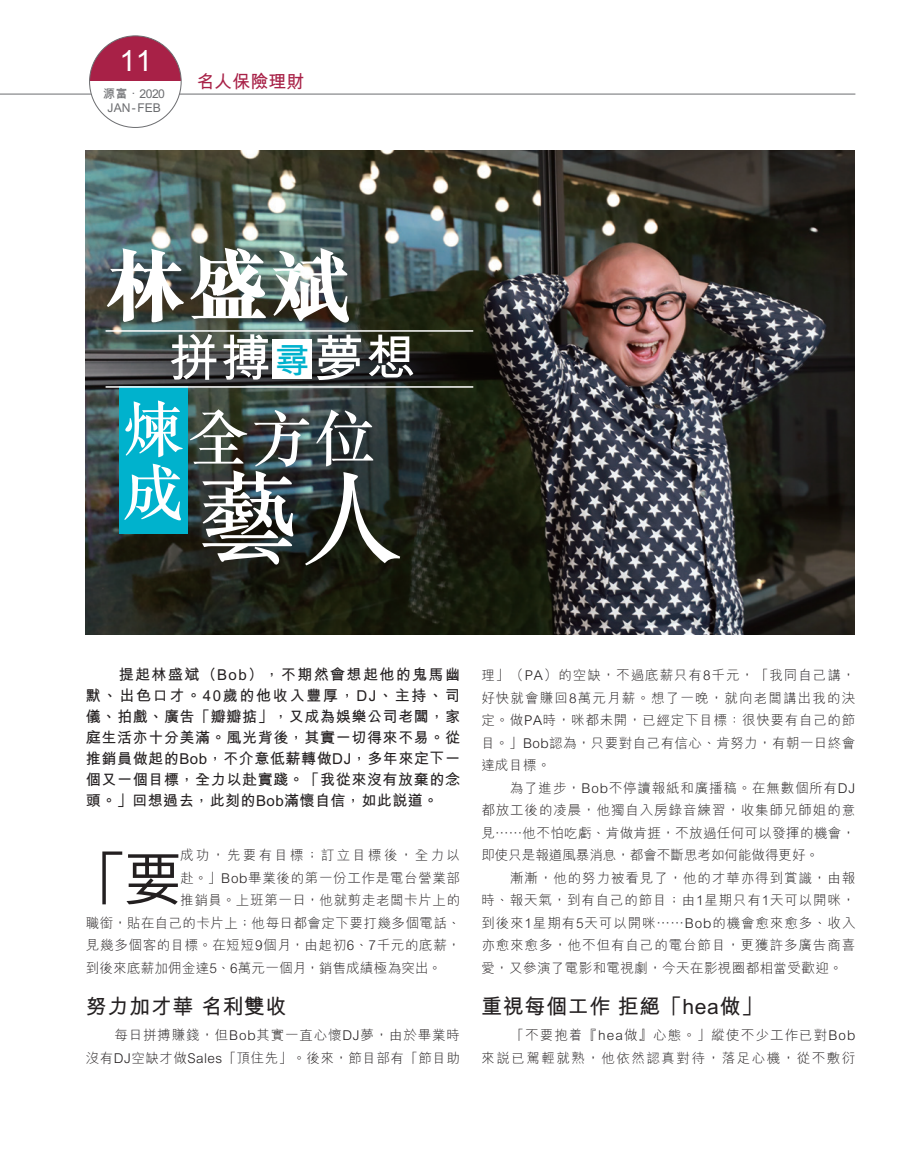
<style>
.page{position:relative;width:915px;height:1149px;background:#fff}
.page>*{position:absolute;margin:0;border:0;box-sizing:border-box;transform-origin:0 0}
.t1{font:101.1px "M Sung Medium HKSCS";color:#fff}
.t2{font:80.4px "M Sung Xbold HKSCS";color:#fff}
.t3{font:61.5px/63.3px "M Sung Medium HKSCS";color:#fff}
.t4{font:58.5px "M Hei Medium HKSCS";color:#231f20}
.t5{font:50.55px "M Hei Bold HKSCS";color:#fff}
.t6{font:29.1px "M Hei Bold HKSCS";color:#fff}
.t7{font:21px "M Hei Bold HKSCS";letter-spacing:.03em;color:#231f20}
.t8{font:18px "M Hei Bold HKSCS";color:#a82147}
.t9{font:15px/21px "M Hei Bold HKSCS";letter-spacing:.035em;color:#231f20;text-align:justify}
.t10{font:13.5px/22.5px "M Hei Light HKSCS";letter-spacing:.06em;color:#231f20;text-align:right}
.t11{font:13.5px "M Hei Light HKSCS";letter-spacing:.03em;color:#231f20}
.t12{font:13.5px/22.5px "M Hei Light HKSCS";letter-spacing:.11em;color:#231f20;text-align:right}
.t13{font:13.5px "M Hei Light HKSCS";letter-spacing:.035em;color:#231f20}
.t14{font:13.5px "M Hei Light HKSCS";letter-spacing:.015em;color:#231f20}
.t15{font:13.5px "M Hei Light HKSCS";letter-spacing:.025em;color:#231f20}
.t16{font:13.5px "M Hei Light HKSCS";letter-spacing:.085em;color:#231f20}
.t17{font:13.5px "M Hei Light HKSCS";color:#231f20}
.t18{font:13.5px "M Hei Light HKSCS";letter-spacing:.175em;color:#231f20}
.t19{font:12.15px/13.6px "M Hei Bold HKSCS";color:#6c6d70;text-align:center}
.s1{font-size:35.4px;color:#00b2cd}
</style>
<div class="page">
<img style="left:86px;top:150px;width:768px;height:484px">
<div style="left:272px;top:339px;width:40px;height:39px;background:#fff"></div>
<div style="left:119px;top:386px;width:69px;height:148px;background:#00b2cd"></div>
<hr style="left:105px;top:330px;width:368px;height:1px;background:#fff">
<hr style="left:105px;top:386px;width:368px;height:1px;background:#fff">
<hr style="left:0;top:94px;width:855px;height:1px;background:#6c6d70">
<div style="left:89px;top:36px;width:92px;height:91px;background:#fff;border-radius:50%"></div>
<svg style="left:89px;top:36px;width:92px;height:44px;fill:#a82147"></svg>
<p class="t6" style="left:119px;top:39px;width:34px">11</p>
<p class="t19" style="left:103px;top:86px;width:63px">源富．2020<br>JAN-FEB</p>
<p class="t8" style="left:196px;top:68px;width:109px">名人保險理財</p>
<p class="t2" style="left:105px;top:230px;width:247px">林盛斌</p>
<p class="t5" style="left:168px;top:321px;width:249px">拼搏<span class="s1">尋</span>夢想</p>
<p class="t3" style="left:123px;top:395px;width:61px">煉成</p>
<p class="t3" style="left:188px;top:404px;width:189px">全方位</p>
<p class="t1" style="left:197px;top:449px;width:207px">藝人</p>
<p class="t9" style="left:86px;top:663px;width:375px;text-indent:33px">提起林盛斌（Bob），不期然會想起他的鬼馬幽默、出色口才。40歲的他收入豐厚，DJ、主持、司儀、拍戲、廣告「瓣瓣掂」，又成為娛樂公司老闆，家庭生活亦十分美滿。風光背後，其實一切得來不易。從推銷員做起的Bob，不介意低薪轉做DJ，多年來定下一個又一個目標，全力以赴實踐。「我從來沒有放棄的念頭。」回想過去，此刻的Bob滿懷自信，如此說道。</p>
<p class="t4" style="left:70px;top:836px;width:114px">「要</p>
<p class="t18" style="left:180px;top:845px;width:281px">成功，先要有目標；訂立目標後，全力以</p>
<p class="t10" style="left:180px;top:865px;width:281px">赴。」Bob畢業後的第一份工作是電台營業部</p>
<p class="t10" style="left:180px;top:888px;width:281px">推銷員。上班第一日，他就剪走老闆卡片上的</p>
<p class="t13" style="left:86px;top:913px;width:376px">職銜，貼在自己的卡片上；他每日都會定下要打幾多個電話、</p>
<p class="t10" style="left:86px;top:933px;width:376px">見幾多個客的目標。在短短9個月，由起初6、7千元的底薪，</p>
<p class="t14" style="left:86px;top:958px;width:357px">到後來底薪加佣金達5、6萬元一個月，銷售成績極為突出。</p>
<p class="t7" style="left:86px;top:990px;width:202px">努力加才華 名利雙收</p>
<p class="t10" style="left:86px;top:1023px;width:375px">每日拼搏賺錢，但Bob其實一直心懷DJ夢，由於畢業時<br>沒有DJ空缺才做Sales「頂住先」。後來，節目部有「節目助</p>
<p class="t10" style="left:481px;top:663px;width:375px">理」（PA）的空缺，不過底薪只有8千元，「我同自己講，</p>
<p class="t16" style="left:481px;top:688px;width:375px">好快就會賺回8萬元月薪。想了一晚，就向老闆講出我的決</p>
<p class="t10" style="left:481px;top:708px;width:375px">定。做PA時，咪都未開，已經定下目標：很快要有自己的節</p>
<p class="t11" style="left:481px;top:733px;width:375px">目。」Bob認為，只要對自己有信心、肯努力，有朝一日終會</p>
<p class="t10" style="left:481px;top:753px;width:71px">達成目標。</p>
<p class="t10" style="left:510px;top:775px;width:347px">為了進步，Bob不停讀報紙和廣播稿。在無數個所有DJ</p>
<p class="t10" style="left:481px;top:798px;width:375px">都放工後的凌晨，他獨自入房錄音練習，收集師兄師姐的意</p>
<p class="t15" style="left:481px;top:823px;width:375px">見……他不怕吃虧、肯做肯捱，不放過任何可以發揮的機會，</p>
<p class="t17" style="left:481px;top:845px;width:339px">即使只是報道風暴消息，都會不斷思考如何能做得更好。</p>
<p class="t10" style="left:510px;top:865px;width:346px">漸漸，他的努力被看見了，他的才華亦得到賞識，由報</p>
<p class="t10" style="left:481px;top:888px;width:375px">時、報天氣，到有自己的節目；由1星期只有1天可以開咪，</p>
<p class="t10" style="left:481px;top:910px;width:375px">到後來1星期有5天可以開咪……Bob的機會愈來愈多、收入</p>
<p class="t10" style="left:481px;top:933px;width:375px">亦愈來愈多，他不但有自己的電台節目，更獲許多廣告商喜</p>
<p class="t11" style="left:481px;top:958px;width:363px">愛，又參演了電影和電視劇，今天在影視圈都相當受歡迎。</p>
<p class="t7" style="left:481px;top:990px;width:282px">重視每個工作 拒絕「hea做」</p>
<p class="t12" style="left:481px;top:1023px;width:375px">「不要抱着『hea做』心態。」縱使不少工作已對Bob<br>來說已駕輕就熟，他依然認真對待，落足心機，從不敷衍</p>
</div>
